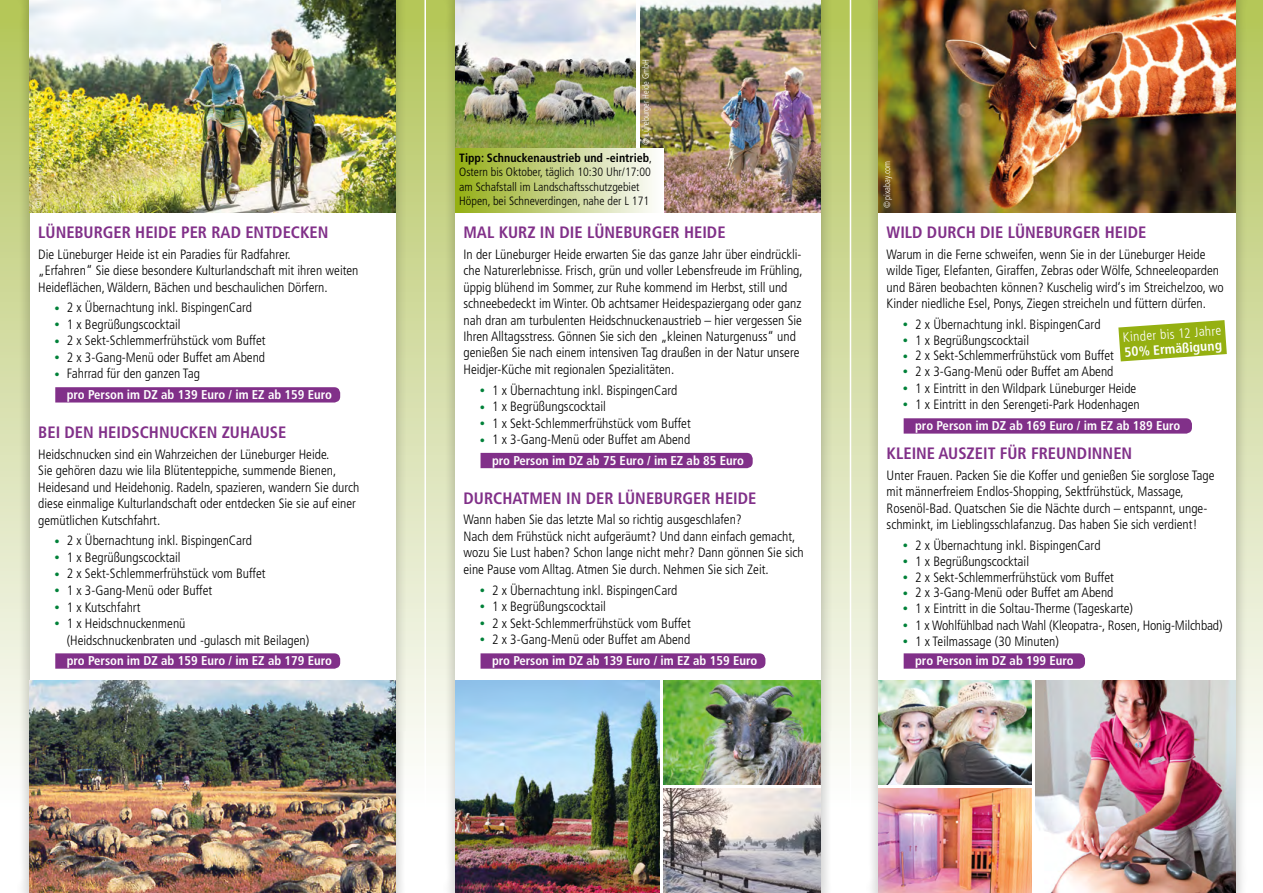
<style>
.page{position:relative;width:1263px;height:893px;background:#fff}
.page>*{position:absolute;margin:0;border:0;box-sizing:border-box;transform-origin:0 0}
.t1{font:700 condensed 16.5px "Frutiger";color:#813089}
.t2{font:300 condensed 13.5px/16.5px "Frutiger";color:#000}
.t3{font:300 condensed 13.5px "Frutiger";color:#fff}
.t4{font:700 condensed 13.5px "Frutiger";color:#fff}
.t5{font:700 condensed 12.75px "Frutiger";color:#fff}
.t6{font:300 condensed 12px/14.4px "Frutiger";color:#000}
.t7{font:300 condensed 9px "Frutiger";letter-spacing:-.005em;color:#fff;scale:.96 1}
.s1{font-size:10.5px;color:#008139}
.s2{font-weight:700}
</style>
<div class="page">
<div style="left:0;top:0;width:1263px;height:893px;background:linear-gradient(to bottom,#b4c55c,#fff)"></div>
<div style="left:18px;top:0;width:390px;height:893px;background:#000;opacity:.2"></div>
<div style="left:30px;top:0;width:365px;height:893px;background:#fff"></div>
<div style="left:443px;top:0;width:390px;height:893px;background:#000;opacity:.2"></div>
<div style="left:455px;top:0;width:366px;height:893px;background:#fff"></div>
<div style="left:866px;top:0;width:381px;height:893px;background:#000;opacity:.2"></div>
<div style="left:878px;top:0;width:357px;height:893px;background:#fff"></div>
<img style="left:455px;top:680px;width:204px;height:213px">
<img style="left:663px;top:680px;width:158px;height:104px">
<img style="left:1035px;top:680px;width:200px;height:213px">
<img style="left:878px;top:789px;width:153px;height:104px">
<img style="left:878px;top:680px;width:153px;height:104px">
<hr style="left:424px;top:0;width:2px;height:893px;background:#fff">
<hr style="left:850px;top:0;width:1px;height:893px;background:#fff">
<img style="left:30px;top:0;width:365px;height:213px">
<img style="left:30px;top:680px;width:365px;height:213px">
<img style="left:640px;top:0;width:181px;height:213px">
<img style="left:455px;top:0;width:181px;height:149px">
<img style="left:878px;top:0;width:357px;height:213px">
<svg style="left:55px;top:387px;width:285px;height:15px;background:#83338b"></svg>
<div style="left:480px;top:453px;width:273px;height:15px;background:#813089"></div>
<svg style="left:480px;top:653px;width:285px;height:16px;background:#86398e"></svg>
<svg style="left:904px;top:418px;width:288px;height:16px;background:#86398e"></svg>
<svg style="left:904px;top:653px;width:181px;height:16px;background:#86398e"></svg>
<svg style="left:55px;top:653px;width:285px;height:16px;background:#86398e"></svg>
<img style="left:663px;top:789px;width:158px;height:104px">
<div style="left:455px;top:149px;width:208px;height:64px;background:linear-gradient(to right,#94ad17,#fefdff)"></div>
<svg style="left:1118px;top:320px;width:109px;height:41px"></svg>
<p class="t7" style="left:33px;top:208px;width:90px;rotate:-90deg">© Lüneburger Heide GmbH</p>
<p class="t1" style="left:38px;top:222px;width:292px">LÜNEBURGER HEIDE PER RAD ENTDECKEN</p>
<p class="t2" style="left:38px;top:246px;width:322px">Die Lüneburger Heide ist ein Paradies für Radfahrer.<br>„Erfahren“ Sie diese besondere Kulturlandschaft mit ihren weiten<br>Heideflächen, Wäldern, Bächen und beschaulichen Dörfern.</p>
<p class="t2" style="left:54px;top:300px;width:199px"><span class="s1">•</span> 2 x Übernachtung inkl. BispingenCard</p>
<p class="t2" style="left:54px;top:316px;width:128px"><span class="s1">•</span> 1 x Begrüßungscocktail</p>
<p class="t2" style="left:54px;top:333px;width:213px"><span class="s1">•</span> 2 x Sekt-Schlemmerfrühstück vom Buffet</p>
<p class="t2" style="left:54px;top:349px;width:212px"><span class="s1">•</span> 2 x 3-Gang-Menü oder Buffet am Abend</p>
<p class="t2" style="left:54px;top:366px;width:147px"><span class="s1">•</span> Fahrrad für den ganzen Tag</p>
<p class="t5" style="left:67px;top:387px;width:267px">pro Person im DZ ab 139 Euro / im EZ ab 159 Euro</p>
<p class="t1" style="left:38px;top:422px;width:250px">BEI DEN HEIDSCHNUCKEN ZUHAUSE</p>
<p class="t2" style="left:38px;top:446px;width:323px">Heidschnucken sind ein Wahrzeichen der Lüneburger Heide.<br>Sie gehören dazu wie lila Blütenteppiche, summende Bienen, Heidesand und Heidehonig. Radeln, spazieren, wandern Sie durch diese einmalige Kulturlandschaft oder entdecken Sie sie auf einer gemütlichen Kutschfahrt.</p>
<p class="t2" style="left:54px;top:533px;width:199px"><span class="s1">•</span> 2 x Übernachtung inkl. BispingenCard</p>
<p class="t2" style="left:54px;top:549px;width:128px"><span class="s1">•</span> 1 x Begrüßungscocktail</p>
<p class="t2" style="left:54px;top:566px;width:213px"><span class="s1">•</span> 2 x Sekt-Schlemmerfrühstück vom Buffet</p>
<p class="t2" style="left:54px;top:582px;width:159px"><span class="s1">•</span> 1 x 3-Gang-Menü oder Buffet</p>
<p class="t2" style="left:54px;top:599px;width:88px"><span class="s1">•</span> 1 x Kutschfahrt</p>
<p class="t2" style="left:67px;top:615px;width:244px;text-indent:-12px"><span class="s1">•</span> 1 x Heidschnuckenmenü<br>(Heidschnuckenbraten und -gulasch mit Beilagen)</p>
<p class="t5" style="left:67px;top:653px;width:267px">pro Person im DZ ab 159 Euro / im EZ ab 179 Euro</p>
<p class="t7" style="left:641px;top:145px;width:90px;rotate:-90deg">© Lüneburger Heide GmbH</p>
<p class="t6" style="left:459px;top:151px;width:194px"><span class="s2">Tipp: Schnuckenaustrieb und -eintrieb</span>, Ostern bis Oktober, täglich 10:30 Uhr/17:00 am Schafstall im Landschaftsschutzgebiet Höpen, bei Schneverdingen, nahe der L 171</p>
<p class="t1" style="left:463px;top:222px;width:264px">MAL KURZ IN DIE LÜNEBURGER HEIDE</p>
<p class="t2" style="left:463px;top:246px;width:341px">In der Lüneburger Heide erwarten Sie das ganze Jahr über eindrückli&shy;che Naturerlebnisse. Frisch, grün und voller Lebensfreude im Frühling, üppig blühend im Sommer, zur Ruhe kommend im Herbst, still und schneebedeckt im Winter. Ob achtsamer Heidespaziergang oder ganz nah dran am turbulenten Heidschnuckenaustrieb – hier vergessen Sie Ihren Alltagsstress. Gönnen Sie sich den „kleinen Naturgenuss“ und genießen Sie nach einem intensiven Tag draußen in der Natur unsere Heidjer-Küche mit regionalen Spezialitäten.</p>
<p class="t2" style="left:480px;top:382px;width:199px"><span class="s1">•</span> 1 x Übernachtung inkl. BispingenCard</p>
<p class="t2" style="left:480px;top:399px;width:128px"><span class="s1">•</span> 1 x Begrüßungscocktail</p>
<p class="t2" style="left:480px;top:415px;width:213px"><span class="s1">•</span> 1 x Sekt-Schlemmerfrühstück vom Buffet</p>
<p class="t2" style="left:480px;top:432px;width:212px"><span class="s1">•</span> 1 x 3-Gang-Menü oder Buffet am Abend</p>
<p class="t5" style="left:492px;top:453px;width:253px">pro Person im DZ ab 75 Euro / im EZ ab 85 Euro</p>
<p class="t1" style="left:463px;top:488px;width:294px">DURCHATMEN IN DER LÜNEBURGER HEIDE</p>
<p class="t2" style="left:463px;top:512px;width:342px">Wann haben Sie das letzte Mal so richtig ausgeschlafen?<br>Nach dem Frühstück nicht aufgeräumt? Und dann einfach gemacht, wozu Sie Lust haben? Schon lange nicht mehr? Dann gönnen Sie sich eine Pause vom Alltag. Atmen Sie durch. Nehmen Sie sich Zeit.</p>
<p class="t2" style="left:480px;top:582px;width:199px"><span class="s1">•</span> 2 x Übernachtung inkl. BispingenCard</p>
<p class="t2" style="left:480px;top:598px;width:128px"><span class="s1">•</span> 1 x Begrüßungscocktail</p>
<p class="t2" style="left:480px;top:615px;width:213px"><span class="s1">•</span> 2 x Sekt-Schlemmerfrühstück vom Buffet</p>
<p class="t2" style="left:480px;top:631px;width:212px"><span class="s1">•</span> 2 x 3-Gang-Menü oder Buffet am Abend</p>
<p class="t5" style="left:492px;top:653px;width:267px">pro Person im DZ ab 139 Euro / im EZ ab 159 Euro</p>
<p class="t7" style="left:882px;top:208px;width:51px;rotate:-90deg">© pixabay.com</p>
<p class="t1" style="left:887px;top:222px;width:261px">WILD DURCH DIE LÜNEBURGER HEIDE</p>
<p class="t2" style="left:887px;top:246px;width:339px">Warum in die Ferne schweifen, wenn Sie in der Lüneburger Heide wilde Tiger, Elefanten, Giraffen, Zebras oder Wölfe, Schneeleoparden und Bären beobachten können? Kuschelig wird‘s im Streichelzoo, wo Kinder niedliche Esel, Ponys, Ziegen streicheln und füttern dürfen.</p>
<p class="t2" style="left:903px;top:316px;width:199px"><span class="s1">•</span> 2 x Übernachtung inkl. BispingenCard</p>
<p class="t2" style="left:903px;top:332px;width:128px"><span class="s1">•</span> 1 x Begrüßungscocktail</p>
<p class="t2" style="left:903px;top:348px;width:213px"><span class="s1">•</span> 2 x Sekt-Schlemmerfrühstück vom Buffet</p>
<p class="t2" style="left:903px;top:363px;width:212px"><span class="s1">•</span> 2 x 3-Gang-Menü oder Buffet am Abend</p>
<p class="t2" style="left:903px;top:380px;width:235px"><span class="s1">•</span> 1 x Eintritt in den Wildpark Lüneburger Heide</p>
<p class="t2" style="left:903px;top:396px;width:239px"><span class="s1">•</span> 1 x Eintritt in den Serengeti-Park Hodenhagen</p>
<p class="t5" style="left:915px;top:418px;width:267px">pro Person im DZ ab 169 Euro / im EZ ab 189 Euro</p>
<p class="t1" style="left:887px;top:443px;width:247px">KLEINE AUSZEIT FÜR FREUNDINNEN</p>
<p class="t2" style="left:887px;top:467px;width:329px">Unter Frauen. Packen Sie die Koffer und genießen Sie sorglose Tage mit männerfreiem Endlos-Shopping, Sektfrühstück, Massage, Rosenöl-Bad. Quatschen Sie die Nächte durch – entspannt, unge&shy;schminkt, im Lieblingsschlafanzug. Das haben Sie sich verdient!</p>
<p class="t2" style="left:903px;top:537px;width:199px"><span class="s1">•</span> 2 x Übernachtung inkl. BispingenCard</p>
<p class="t2" style="left:903px;top:553px;width:128px"><span class="s1">•</span> 1 x Begrüßungscocktail</p>
<p class="t2" style="left:903px;top:569px;width:213px"><span class="s1">•</span> 2 x Sekt-Schlemmerfrühstück vom Buffet</p>
<p class="t2" style="left:903px;top:585px;width:212px"><span class="s1">•</span> 2 x 3-Gang-Menü oder Buffet am Abend</p>
<p class="t2" style="left:903px;top:600px;width:232px"><span class="s1">•</span> 1 x Eintritt in die Soltau-Therme (Tageskarte)</p>
<p class="t2" style="left:903px;top:617px;width:321px"><span class="s1">•</span> 1 x Wohlfühlbad nach Wahl (Kleopatra-, Rosen, Honig-Milchbad)</p>
<p class="t2" style="left:903px;top:633px;width:158px"><span class="s1">•</span> 1 x Teilmassage (30 Minuten)</p>
<p class="t5" style="left:915px;top:653px;width:160px">pro Person im DZ ab 199 Euro</p>
<p class="t3" style="left:1122px;top:329px;width:100px;rotate:-4deg">Kinder bis 12 Jahre</p>
<p class="t4" style="left:1124px;top:344px;width:99px;rotate:-4deg">50% Ermäßigung</p>
</div>
